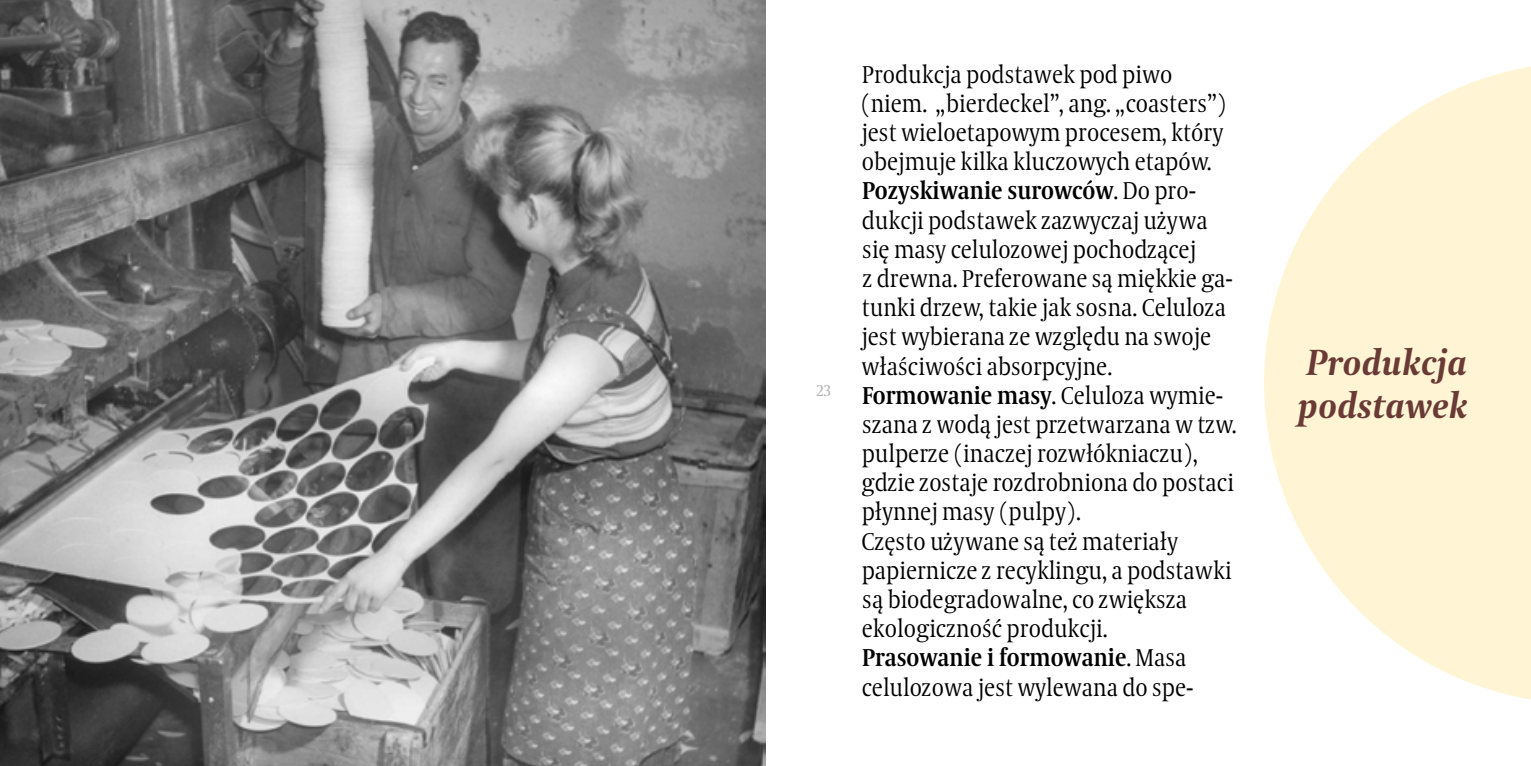
<style>
.page{position:relative;width:1531px;height:766px;background:#fff}
.page>*{position:absolute;margin:0;border:0;box-sizing:border-box;transform-origin:0 0}
.t1{font:italic 700 36px/43.2px "Coranto 2";color:#6a3b36}
.t2{font:24.3px/29.2px "Coranto 2 Headline Lt";color:#000}
.t3{font:600 24.3px "Coranto 2 Headline SB";color:#000}
.t4{font:15.75px "Coranto 2 Headline Lt";color:#b3b2b2}
.s1{font-family:"Coranto 2 Headline Lt";font-weight:400}
.s2{font-family:"Coranto 2 Headline SB";font-weight:600}
</style>
<div class="page">
<svg style="left:1264px;top:66px;width:267px;height:634px;fill:#fff5d5"></svg>
<img style="left:0;top:0;width:765px;height:765px">
<p class="t4" style="left:816px;top:379px;width:16px">23</p>
<p class="t2" style="left:861px;top:59px;width:367px">Produkcja podstawek pod piwo (niem. „bierdeckel”, ang. „coasters”) jest wieloetapowym procesem, który obejmuje kilka kluczowych etapów.</p>
<p class="t3" style="left:862px;top:172px;width:336px">Pozyskiwanie surowców<span class="s1">. Do pro-</span></p>
<p class="t2" style="left:861px;top:205px;width:377px">dukcji podstawek zazwyczaj używa się masy celulozowej pochodzącej<br>z drewna. Preferowane są miękkie ga&shy;tunki drzew, takie jak sosna. Celuloza jest wybierana ze względu na swoje właściwości absorpcyjne.<br><span class="s2">Formowanie masy</span>. Celuloza wymie&shy;szana z wodą jest przetwarzana w tzw. pulperze (inaczej rozwłókniaczu), gdzie zostaje rozdrobniona do postaci płynnej masy (pulpy).<br>Często używane są też materiały papiernicze z recyklingu, a podstawki są biodegradowalne, co zwiększa ekologiczność produkcji.</p>
<p class="t3" style="left:862px;top:639px;width:326px">Prasowanie i formowanie<span class="s1">. Masa</span></p>
<p class="t2" style="left:862px;top:671px;width:333px">celulozowa jest wylewana do spe-</p>
<h1 class="t1" style="left:1298px;top:342px;width:171px">Produkcja podstawek</h1>
</div>
